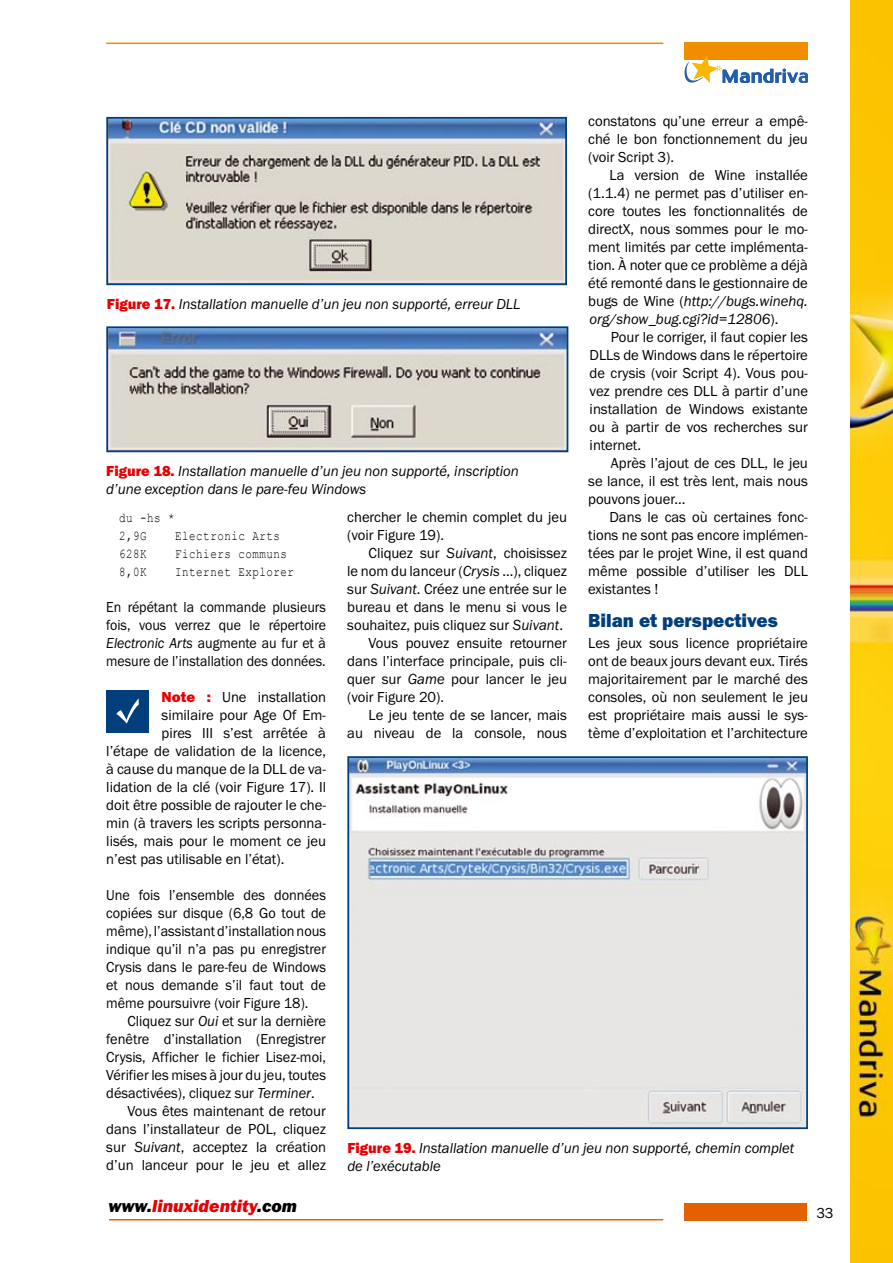
<style>
.page{position:relative;width:893px;height:1263px;background:#fff}
.page>*{position:absolute;margin:0;border:0;box-sizing:border-box;transform-origin:0 0}
.t1{font:19.5px "Franklin Got URWTCE Hea";color:#003f7c}
.t2{font:18px "Franklin Got URWTCE Hea Ita";color:#e60004}
.t3{font:15px/18px "Franklin Got URWTCE Boo";color:#000;text-align:justify}
.t4{font:15px/18px "Franklin Got URWTCE Boo Ita";color:#000}
.t5{font:15px/18px "Franklin Got URWTCE Boo";color:#000;text-align:justify;scale:.95 1}
.t6{font:15px "Franklin Got URWTCE Boo";color:#000;scale:.96 1}
.t7{font:15px/18px "Franklin Got URWTCE Boo";color:#000;text-align:justify;scale:.93 1}
.t8{font:13.5px/18px "Courier New";letter-spacing:.05em;color:#000;scale:.8 1}
.s1{font-family:"Franklin Got URWTCE Boo"}
.s2{font-family:"Franklin Got URWTCE Hea";color:#e60004}
.s3{font-family:"Franklin Got URWTCE Boo Ita"}
.s4{color:#000}
</style>
<div class="page">
<div style="left:685px;top:43px;width:123px;height:17px;background:#f18e00"></div>
<hr style="left:106px;top:43px;width:557px;height:1px;background:#f18e00">
<img style="left:850px;top:0;width:43px;height:1263px">
<div style="left:685px;top:1203px;width:123px;height:17px;background:#e36100"></div>
<hr style="left:109px;top:1219px;width:554px;height:1px;background:#e36100">
<svg style="left:685px;top:56px;width:123px;height:27px"></svg>
<img style="left:109px;top:120px;width:455px;height:162px">
<div style="left:106px;top:117px;width:461px;height:168px;border:2px solid #003f7c"></div>
<img style="left:109px;top:329px;width:456px;height:120px">
<div style="left:106px;top:326px;width:462px;height:126px;border:2px solid #003f7c"></div>
<img style="left:350px;top:759px;width:455px;height:367px">
<div style="left:347px;top:756px;width:461px;height:373px;border:2px solid #003f7c"></div>
<div style="left:106px;top:690px;width:43px;height:42px;background:#003f7c"></div>
<svg style="left:116px;top:698px;width:23px;height:26px"></svg>
<p class="t3" style="left:588px;top:112px;width:221px">constatons qu’une erreur a empê&shy;ché le bon fonctionnement du jeu (voir Script 3).</p>
<p class="t3" style="left:588px;top:166px;width:221px;text-indent:21px">La version de Wine installée (1.1.4) ne permet pas d’utiliser en&shy;core toutes les fonctionnalités de directX, nous sommes pour le mo&shy;ment limités par cette implémenta&shy;tion. À noter que ce problème a déjà été remonté dans le gestionnaire de</p>
<p class="t4" style="left:588px;top:292px;width:221px"><span class="s1">bugs de Wine (</span>http://bugs.winehq. org/show_bug.cgi?id=12806<span class="s1">).</span></p>
<p class="t3" style="left:590px;top:328px;width:220px;text-indent:21px">Pour le corriger, il faut copier les DLLs de Windows dans le répertoire de crysis (voir Script 4). Vous pou&shy;vez prendre ces DLL à partir d’une installation de Windows existante ou à partir de vos recherches sur internet.</p>
<p class="t3" style="left:588px;top:454px;width:221px;text-indent:23px">Après l’ajout de ces DLL, le jeu se lance, il est très lent, mais nous pouvons jouer...</p>
<p class="t3" style="left:588px;top:508px;width:221px;text-indent:21px">Dans le cas où certaines fonc&shy;tions ne sont pas encore implémen&shy;tées par le projet Wine, il est quand même possible d’utiliser les DLL existantes !</p>
<h1 class="t1" style="left:588px;top:609px;width:191px">Bilan et perspectives</h1>
<p class="t3" style="left:588px;top:634px;width:221px">Les jeux sous licence propriétaire ont de beaux jours devant eux. Tirés majoritairement par le marché des consoles, où non seulement le jeu est propriétaire mais aussi le sys&shy;tème d’exploitation et l’architecture</p>
<p class="t4" style="left:107px;top:295px;width:415px"><span class="s2">Figure 17.</span> Installation manuelle d’un jeu non supporté, erreur DLL</p>
<p class="t4" style="left:106px;top:462px;width:414px"><span class="s2">Figure 18.</span> Installation manuelle d’un jeu non supporté, inscription d’une exception dans le pare-feu Windows</p>
<p class="t3" style="left:347px;top:508px;width:221px">chercher le chemin complet du jeu (voir Figure 19).</p>
<p class="t3" style="left:369px;top:544px;width:200px">Cliquez sur <span class="s3">Suivant</span>, choisissez</p>
<p class="t3" style="left:347px;top:562px;width:221px">le nom du lanceur (<span class="s3">Crysis</span> …), cliquez</p>
<p class="t3" style="left:347px;top:580px;width:221px">sur <span class="s3">Suivant</span>. Créez une entrée sur le</p>
<p class="t3" style="left:347px;top:598px;width:221px">bureau et dans le menu si vous le</p>
<p class="t3" style="left:347px;top:616px;width:217px">souhaitez, puis cliquez sur <span class="s3">Suivant</span>.</p>
<p class="t3" style="left:369px;top:634px;width:200px">Vous pouvez ensuite retourner</p>
<p class="t3" style="left:347px;top:652px;width:221px">dans l’interface principale, puis cli-</p>
<p class="t3" style="left:347px;top:670px;width:221px">quer sur <span class="s3">Game</span> pour lancer le jeu</p>
<p class="t3" style="left:347px;top:688px;width:98px">(voir Figure 20).</p>
<p class="t3" style="left:369px;top:706px;width:200px">Le jeu tente de se lancer, mais</p>
<p class="t3" style="left:347px;top:724px;width:221px">au niveau de la console, nous</p>
<p class="t8" style="left:119px;top:508px;width:71px">du -hs *<br>2,9G</p>
<p class="t8" style="left:175px;top:526px;width:132px">Electronic Arts</p>
<p class="t8" style="left:119px;top:544px;width:36px">628K</p>
<p class="t8" style="left:175px;top:544px;width:141px">Fichiers communs</p>
<p class="t8" style="left:119px;top:562px;width:36px">8,0K</p>
<p class="t8" style="left:175px;top:562px;width:150px">Internet Explorer</p>
<p class="t7" style="left:106px;top:598px;width:238px">En répétant la commande plusieurs fois, vous verrez que le répertoire <span class="s3">Electronic Arts</span> augmente au fur et à mesure de l’installation des données.</p>
<p class="t3" style="left:162px;top:688px;width:166px"><span class="s2">Note :</span> Une installation</p>
<p class="t3" style="left:162px;top:706px;width:166px">similaire pour Age Of Em-</p>
<p class="t3" style="left:162px;top:724px;width:166px">pires III s’est arrêtée à</p>
<p class="t3" style="left:106px;top:742px;width:221px">l’étape de validation de la licence,</p>
<p class="t3" style="left:106px;top:760px;width:221px">à cause du manque de la DLL de va-</p>
<p class="t3" style="left:106px;top:778px;width:221px">lidation de la clé (voir Figure 17). Il</p>
<p class="t3" style="left:106px;top:796px;width:221px">doit être possible de rajouter le che-</p>
<p class="t3" style="left:106px;top:814px;width:221px">min (à travers les scripts personna-</p>
<p class="t3" style="left:106px;top:832px;width:221px">lisés, mais pour le moment ce jeu</p>
<p class="t3" style="left:106px;top:850px;width:180px">n’est pas utilisable en l’état).</p>
<p class="t5" style="left:106px;top:886px;width:233px">Une fois l’ensemble des données copiées sur disque (6,8 Go tout de même), l’assistant d’installation nous indique qu’il n’a pas pu enregistrer Crysis dans le pare-feu de Windows et nous demande s’il faut tout de même poursuivre (voir Figure 18).</p>
<p class="t6" style="left:128px;top:1013px;width:208px">Cliquez sur <span class="s3">Oui</span> et sur la dernière</p>
<p class="t6" style="left:106px;top:1031px;width:230px">fenêtre d’installation (Enregistrer</p>
<p class="t6" style="left:106px;top:1049px;width:230px">Crysis, Afficher le fichier Lisez-moi,</p>
<p class="t6" style="left:106px;top:1067px;width:230px">Vérifier les mises à jour du jeu, toutes</p>
<p class="t6" style="left:106px;top:1085px;width:219px">désactivées), cliquez sur <span class="s3">Terminer</span>.</p>
<p class="t3" style="left:128px;top:1102px;width:200px">Vous êtes maintenant de retour</p>
<p class="t3" style="left:106px;top:1120px;width:221px">dans l’installateur de POL, cliquez</p>
<p class="t3" style="left:106px;top:1138px;width:221px">sur <span class="s3">Suivant</span>, acceptez la création</p>
<p class="t3" style="left:106px;top:1156px;width:221px">d’un lanceur pour le jeu et allez</p>
<p class="t4" style="left:347px;top:1139px;width:448px"><span class="s2">Figure 19.</span> Installation manuelle d’un jeu non supporté, chemin complet de l’exécutable</p>
<p class="t2" style="left:108px;top:1195px;width:190px"><span class="s4">www.</span>linuxidentity<span class="s4">.com</span></p>
<p class="t3" style="left:816px;top:1204px;width:19px">33</p>
</div>
